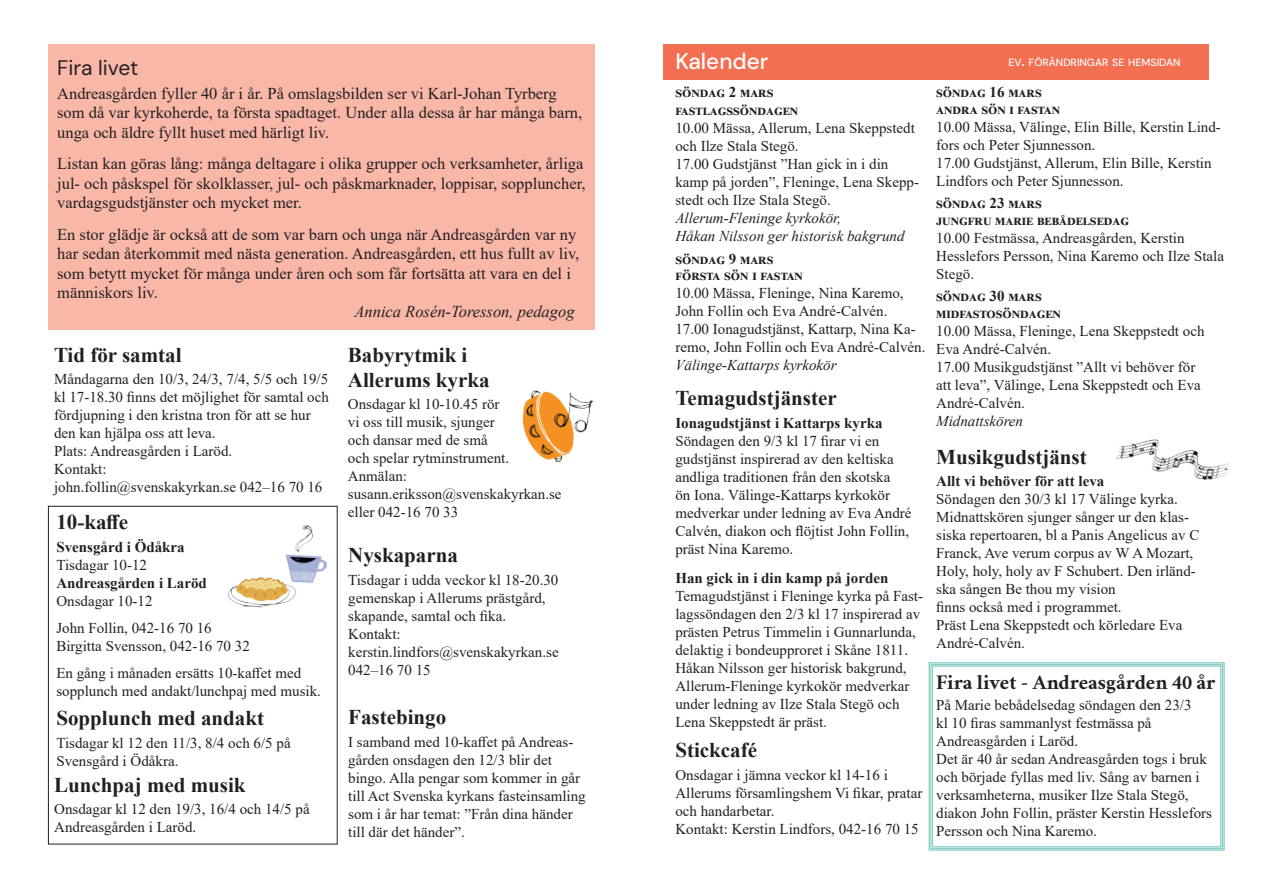
<style>
.page{position:relative;width:1263px;height:893px;background:#fff}
.page>*{position:absolute;margin:0;border:0;box-sizing:border-box;transform-origin:0 0}
.t1{font:500 22.5px "DM Sans";color:#fff}
.t2{font:700 21px/25.2px "Times New Roman";color:#231f20}
.t3{font:700 21px "Crimson Svk 2.0";color:#231f20}
.t4{font:21px "DM Sans";color:#231f20}
.t5{font:16.5px/19.5px "Times New Roman";color:#231f20}
.t6{font:italic 16.5px "Times New Roman";color:#231f20}
.t7{font:15px/18px "Times New Roman";color:#231f20}
.t8{font:700 15px/16.5px "Times New Roman";letter-spacing:.03em;color:#231f20}
.t9{font:700 15px "Times New Roman";color:#231f20}
.t10{font:italic 15px/18px "Times New Roman";color:#231f20}
.t11{font:500 10.5px "DM Sans";color:#fff}
.s1{font-size:15px}
</style>
<div class="page">
<svg style="left:928px;top:662px;width:297px;height:189px"></svg>
<img style="left:1116px;top:439px;width:115px;height:41px">
<div style="left:48px;top:44px;width:546px;height:286px;background:#f9b7a8"></div>
<div style="left:663px;top:44px;width:546px;height:36px;background:#f36f51"></div>
<img style="left:522px;top:390px;width:72px;height:73px">
<div style="left:48px;top:506px;width:289px;height:338px;border:1px solid #231f20"></div>
<img style="left:228px;top:525px;width:99px;height:83px">
<h2 class="t4" style="left:57px;top:55px;width:83px">Fira livet</h2>
<p class="t5" style="left:57px;top:83px;width:527px">Andreasgården fyller 40 år i år. På omslagsbilden ser vi Karl-Johan Tyrberg som då var kyrkoherde, ta första spadtaget. Under alla dessa år har många barn, unga och äldre fyllt huset med härligt liv.</p>
<p class="t5" style="left:57px;top:154px;width:530px">Listan kan göras lång: många deltagare i olika grupper och verksamheter, årliga jul- och påskspel för skolklasser, jul- och påskmarknader, loppisar, soppluncher, vardagsgudstjänster och mycket mer.</p>
<p class="t5" style="left:57px;top:224px;width:524px">En stor glädje är också att de som var barn och unga när Andreasgården var ny har sedan återkommit med nästa generation. Andreasgården, ett hus fullt av liv, som betytt mycket för många under åren och som får fortsätta att vara en del i människors liv.</p>
<h2 class="t2" style="left:54px;top:341px;width:129px">Tid för samtal</h2>
<p class="t7" style="left:54px;top:370px;width:276px">Måndagarna den 10/3, 24/3, 7/4, 5/5 och 19/5 kl 17-18.30 finns det möjlighet för samtal och fördjupning i den kristna tron för att se hur den kan hjälpa oss att leva.<br>Plats: Andreasgården i Laröd.<br>Kontakt:<br>john.follin@svenskakyrkan.se 042–16 70 16</p>
<h2 class="t2" style="left:56px;top:509px;width:73px">10-kaffe</h2>
<p class="t9" style="left:56px;top:536px;width:130px">Svensgård i Ödåkra</p>
<p class="t7" style="left:56px;top:555px;width:92px">Tisdagar 10-12</p>
<p class="t9" style="left:56px;top:572px;width:152px">Andreasgården i Laröd</p>
<p class="t7" style="left:56px;top:587px;width:157px;line-height:27px">Onsdagar 10-12<br>John Follin, 042-16 70 16</p>
<p class="t7" style="left:56px;top:632px;width:246px;line-height:27px">Birgitta Svensson, 042-16 70 32<br>En gång i månaden ersätts 10-kaffet med</p>
<p class="t7" style="left:56px;top:681px;width:266px">sopplunch med andakt/lunchpaj med musik.</p>
<h2 class="t2" style="left:56px;top:705px;width:209px">Sopplunch med andakt</h2>
<p class="t7" style="left:56px;top:733px;width:236px">Tisdagar kl 12 den 11/3, 8/4 och 6/5 på<br>Svensgård i Ödåkra.</p>
<h2 class="t2" style="left:54px;top:772px;width:193px">Lunchpaj med musik</h2>
<p class="t7" style="left:54px;top:800px;width:257px">Onsdagar kl 12 den 19/3, 16/4 och 14/5 på<br>Andreasgården i Laröd.</p>
<p class="t6" style="left:354px;top:300px;width:222px">Annica Rosén-Toresson, pedagog</p>
<h2 class="t2" style="left:348px;top:341px;width:143px">Babyrytmik i<br>Allerums kyrka</h2>
<p class="t7" style="left:348px;top:395px;width:215px">Onsdagar kl 10-10.45 rör<br>vi oss till musik, sjunger<br>och dansar med de små<br>och spelar rytminstrument.<br>Anmälan: susann.eriksson@svenskakyrkan.se eller 042-16 70 33</p>
<h2 class="t2" style="left:348px;top:542px;width:111px">Nyskaparna</h2>
<p class="t7" style="left:348px;top:570px;width:212px">Tisdagar i udda veckor kl 18-20.30 gemenskap i Allerums prästgård, skapande, samtal och fika.<br>Kontakt: kerstin.lindfors@svenskakyrkan.se<br>042–16 70 15</p>
<h2 class="t2" style="left:348px;top:704px;width:100px">Fastebingo</h2>
<p class="t7" style="left:348px;top:732px;width:239px">I samband med 10-kaffet på Andreas&shy;gården onsdagen den 12/3 blir det bingo. Alla pengar som kommer in går till Act Svenska kyrkans fasteinsamling som i år har temat: ”Från dina händer till där det händer”.</p>
<h1 class="t1" style="left:675px;top:47px;width:95px">Kalender</h1>
<p class="t8" style="left:675px;top:83px;width:124px;line-height:18px">söndag 2 mars fastlagssöndagen</p>
<p class="t7" style="left:675px;top:119px;width:245px">10.00 Mässa, Allerum, Lena Skeppstedt och Ilze Stala Stegö.<br>17.00 Gudstjänst ”Han gick in i din kamp på jorden”, Fleninge, Lena Skepp&shy;stedt och Ilze Stala Stegö.</p>
<p class="t10" style="left:675px;top:209px;width:231px">Allerum-Fleninge kyrkokör,<br>Håkan Nilsson ger historisk bakgrund</p>
<p class="t8" style="left:675px;top:250px;width:129px">söndag 9 mars första sön i fastan</p>
<p class="t7" style="left:675px;top:284px;width:252px">10.00 Mässa, Fleninge, Nina Karemo, John Follin och Eva André-Calvén.<br>17.00 Ionagudstjänst, Kattarp, Nina Ka&shy;remo, John Follin och Eva André-Calvén.</p>
<p class="t10" style="left:675px;top:356px;width:163px">Välinge-Kattarps kyrkokör</p>
<h2 class="t2" style="left:675px;top:385px;width:163px">Temagudstjänster</h2>
<p class="t9" style="left:675px;top:412px;width:209px">Ionagudstjänst i Kattarps kyrka</p>
<p class="t7" style="left:675px;top:431px;width:238px">Söndagen den 9/3 kl 17 firar vi en gudstjänst inspirerad av den keltiska andliga traditionen från den skotska<br>ön Iona. Välinge-Kattarps kyrkokör medverkar under ledning av Eva André Calvén, diakon och flöjtist John Follin, präst Nina Karemo.</p>
<p class="t9" style="left:675px;top:567px;width:214px">Han gick in i din kamp på jorden</p>
<p class="t7" style="left:675px;top:586px;width:249px">Temagudstjänst i Fleninge kyrka på Fast&shy;lagssöndagen den 2/3 kl 17 inspirerad av prästen Petrus Timmelin i Gunnarlunda, delaktig i bondeupproret i Skåne 1811.<br>Håkan Nilsson ger historisk bakgrund, Allerum-Fleninge kyrkokör medverkar under ledning av Ilze Stala Stegö och Lena Skeppstedt är präst.</p>
<h2 class="t2" style="left:675px;top:737px;width:83px">Stickcafé</h2>
<p class="t7" style="left:675px;top:765px;width:248px">Onsdagar i jämna veckor kl 14-16 i Allerums församlingshem Vi fikar, pratar och handarbetar.<br>Kontakt: Kerstin Lindfors, 042-16 70 15</p>
<p class="t11" style="left:1008px;top:56px;width:174px">EV<span class="s1">.</span> FÖRÄNDRINGAR SE HEMSIDAN</p>
<p class="t8" style="left:936px;top:84px;width:125px">söndag 16 mars andra sön i fastan</p>
<p class="t7" style="left:936px;top:117px;width:286px">10.00 Mässa, Välinge, Elin Bille, Kerstin Lind&shy;fors och Peter Sjunnesson.<br>17.00 Gudstjänst, Allerum, Elin Bille, Kerstin Lindfors och Peter Sjunnesson.</p>
<p class="t8" style="left:936px;top:195px;width:194px">söndag 23 mars<br>jungfru marie bebådelsedag</p>
<p class="t7" style="left:936px;top:228px;width:289px">10.00 Festmässa, Andreasgården, Kerstin<br>Hesslefors Persson, Nina Karemo och Ilze Stala<br>Stegö.</p>
<p class="t8" style="left:936px;top:288px;width:126px">söndag 30 mars midfastosöndagen</p>
<p class="t7" style="left:936px;top:321px;width:270px">10.00 Mässa, Fleninge, Lena Skeppstedt och Eva André-Calvén.<br>17.00 Musikgudstjänst ”Allt vi behöver för att leva”, Välinge, Lena Skeppstedt och Eva André-Calvén.</p>
<p class="t10" style="left:936px;top:411px;width:88px">Midnattskören</p>
<h2 class="t2" style="left:936px;top:444px;width:152px">Musikgudstjänst</h2>
<p class="t9" style="left:936px;top:471px;width:170px">Allt vi behöver för att leva</p>
<p class="t7" style="left:936px;top:490px;width:265px">Söndagen den 30/3 kl 17 Välinge kyrka.<br>Midnattskören sjunger sånger ur den klas&shy;siska repertoaren, bl a Panis Angelicus av C Franck, Ave verum corpus av W A Mozart, Holy, holy, holy av F Schubert. Den irländ&shy;ska sången Be thou my vision<br>finns också med i programmet.<br>Präst Lena Skeppstedt och körledare Eva André-Calvén.</p>
<h2 class="t3" style="left:936px;top:666px;width:281px">Fira livet - Andreasgården 40 år</h2>
<p class="t7" style="left:936px;top:696px;width:277px">På Marie bebådelsedag söndagen den 23/3<br>kl 10 firas sammanlyst festmässa på Andreasgården i Laröd.<br>Det är 40 år sedan Andreasgården togs i bruk och började fyllas med liv. Sång av barnen i verksamheterna, musiker Ilze Stala Stegö, diakon John Follin, präster Kerstin Hesslefors Persson och Nina Karemo.</p>
</div>
